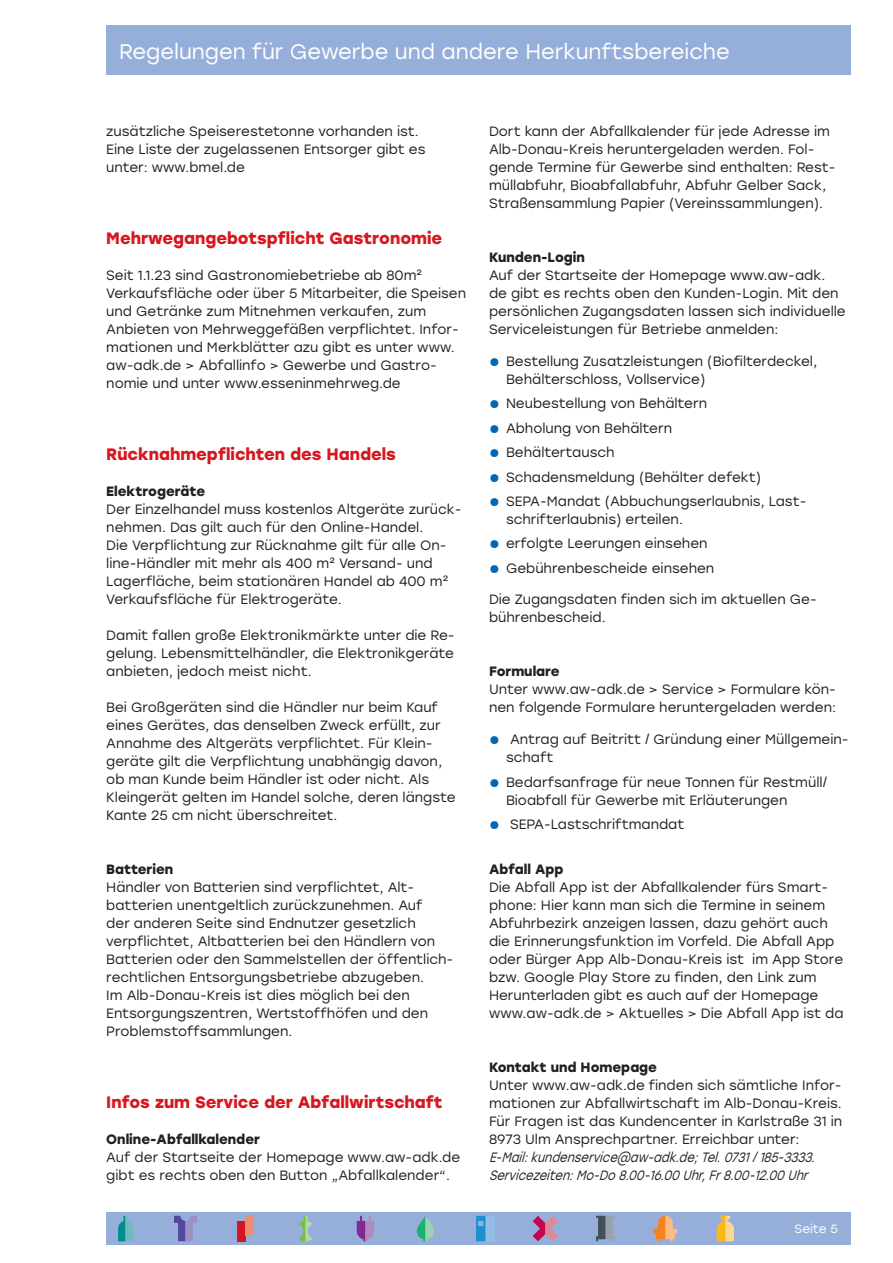
<style>
.page{position:relative;width:893px;height:1263px;background:#fff}
.page>*{position:absolute;margin:0;border:0;box-sizing:border-box;transform-origin:0 0}
.t1{font:21px "Stolzl";color:#fff}
.t2{font:700 16.5px "Stolzl";color:#d7171f}
.t3{font:13.5px/18px "Stolzl";color:#231f20}
.t4{font:italic 13.5px/18px "Stolzl";color:#231f20;scale:.85 1}
.t5{font:700 13.5px "Stolzl";color:#231f20}
.t6{font:12px "Stolzl";color:#fff}
.s1{color:#0166b3}
</style>
<div class="page">
<div style="left:106px;top:1212px;width:744px;height:33px;background:#96afda"></div>
<svg style="left:118px;top:1216px;width:15px;height:25px"></svg>
<svg style="left:174px;top:1216px;width:23px;height:25px"></svg>
<div style="left:237px;top:1221px;width:8px;height:20px;background:#d7171f"></div>
<div style="left:245px;top:1216px;width:9px;height:20px;background:#ea8f74"></div>
<svg style="left:298px;top:1216px;width:15px;height:25px"></svg>
<svg style="left:357px;top:1216px;width:17px;height:25px"></svg>
<svg style="left:417px;top:1216px;width:17px;height:25px"></svg>
<div style="left:485px;top:1216px;width:10px;height:25px;background:#93bde5"></div>
<svg style="left:476px;top:1216px;width:9px;height:25px"></svg>
<svg style="left:533px;top:1216px;width:25px;height:25px"></svg>
<svg style="left:596px;top:1216px;width:19px;height:25px"></svg>
<svg style="left:653px;top:1216px;width:25px;height:25px"></svg>
<svg style="left:717px;top:1216px;width:17px;height:25px"></svg>
<div style="left:106px;top:26px;width:744px;height:49px;background:#96afda"></div>
<h1 class="t1" style="left:119px;top:37px;width:612px">Regelungen für Gewerbe und andere Herkunftsbereiche</h1>
<p class="t3" style="left:106px;top:121px;width:321px">zusätzliche Speiserestetonne vorhanden ist.<br>Eine Liste der zugelassenen Entsorger gibt es unter: www.bmel.de</p>
<p class="t2" style="left:106px;top:226px;width:337px">Mehrwegangebotspflicht Gastronomie</p>
<p class="t3" style="left:106px;top:265px;width:361px">Seit 1.1.23 sind Gastronomiebetriebe ab 80m²<br>Verkaufsfläche oder über 5 Mitarbeiter, die Speisen und Getränke zum Mitnehmen verkaufen, zum Anbieten von Mehrweggefäßen verpflichtet. Infor&shy;mationen und Merkblätter azu gibt es unter www. aw-adk.de &gt; Abfallinfo &gt; Gewerbe und Gastro&shy;nomie und unter www.esseninmehrweg.de</p>
<p class="t2" style="left:106px;top:442px;width:291px">Rücknahmepflichten des Handels</p>
<p class="t5" style="left:106px;top:481px;width:100px">Elektrogeräte</p>
<p class="t3" style="left:106px;top:499px;width:357px">Der Einzelhandel muss kostenlos Altgeräte zurück&shy;nehmen. Das gilt auch für den Online-Handel.<br>Die Verpflichtung zur Rücknahme gilt für alle On&shy;line-Händler mit mehr als 400 m² Versand- und Lagerfläche, beim stationären Handel ab 400 m²<br>Verkaufsfläche für Elektrogeräte.</p>
<p class="t3" style="left:106px;top:625px;width:350px;text-align:justify">Damit fallen große Elektronikmärkte unter die Re&shy;gelung. Lebensmittelhändler, die Elektronikgeräte anbieten, jedoch meist nicht.</p>
<p class="t3" style="left:106px;top:697px;width:351px">Bei Großgeräten sind die Händler nur beim Kauf eines Gerätes, das denselben Zweck erfüllt, zur Annahme des Altgeräts verpflichtet. Für Klein&shy;geräte gilt die Verpflichtung unabhängig davon, ob man Kunde beim Händler ist oder nicht. Als Kleingerät gelten im Handel solche, deren längste Kante 25 cm nicht überschreitet.</p>
<p class="t5" style="left:106px;top:859px;width:68px">Batterien</p>
<p class="t3" style="left:106px;top:877px;width:349px">Händler von Batterien sind verpflichtet, Alt&shy;batterien unentgeltlich zurückzunehmen. Auf<br>der anderen Seite sind Endnutzer gesetzlich verpflichtet, Altbatterien bei den Händlern von Batterien oder den Sammelstellen der öffentlich&shy;rechtlichen Entsorgungsbetriebe abzugeben.<br>Im Alb-Donau-Kreis ist dies möglich bei den Entsorgungszentren, Wertstoffhöfen und den Problemstoffsammlungen.</p>
<p class="t2" style="left:106px;top:1090px;width:338px">Infos zum Service der Abfallwirtschaft</p>
<p class="t5" style="left:106px;top:1129px;width:155px">Online-Abfallkalender</p>
<p class="t3" style="left:106px;top:1147px;width:355px">Auf der Startseite der Homepage www.aw-adk.de gibt es rechts oben den Button „Abfallkalender“.</p>
<p class="t3" style="left:489px;top:121px;width:348px">Dort kann der Abfallkalender für jede Adresse im Alb-Donau-Kreis heruntergeladen werden. Fol&shy;gende Termine für Gewerbe sind enthalten: Rest&shy;müllabfuhr, Bioabfallabfuhr, Abfuhr Gelber Sack, Straßensammlung Papier (Vereinssammlungen).</p>
<p class="t5" style="left:489px;top:247px;width:97px">Kunden-Login</p>
<p class="t3" style="left:489px;top:265px;width:358px">Auf der Startseite der Homepage www.aw-adk. de gibt es rechts oben den Kunden-Login. Mit den persönlichen Zugangsdaten lassen sich individuelle Serviceleistungen für Betriebe anmelden:</p>
<p class="t3" style="left:506px;top:352px;width:313px;text-indent:-17px"><span class="s1">●</span> Bestellung Zusatzleistungen (Biofilterdeckel,<br>Behälterschloss, Vollservice)</p>
<p class="t3" style="left:489px;top:394px;width:220px"><span class="s1">●</span> Neubestellung von Behältern</p>
<p class="t3" style="left:489px;top:419px;width:185px"><span class="s1">●</span> Abholung von Behältern</p>
<p class="t3" style="left:489px;top:443px;width:127px"><span class="s1">●</span> Behältertausch</p>
<p class="t3" style="left:489px;top:467px;width:274px"><span class="s1">●</span> Schadensmeldung (Behälter defekt)</p>
<p class="t3" style="left:506px;top:492px;width:302px;text-indent:-17px"><span class="s1">●</span> SEPA-Mandat (Abbuchungserlaubnis, Last&shy;schrifterlaubnis) erteilen.</p>
<p class="t3" style="left:489px;top:534px;width:220px"><span class="s1">●</span> erfolgte Leerungen einsehen</p>
<p class="t3" style="left:489px;top:558px;width:227px"><span class="s1">●</span> Gebührenbescheide einsehen</p>
<p class="t3" style="left:489px;top:589px;width:329px">Die Zugangsdaten finden sich im aktuellen Ge&shy;bührenbescheid.</p>
<p class="t5" style="left:489px;top:661px;width:72px">Formulare</p>
<p class="t3" style="left:489px;top:679px;width:348px">Unter www.aw-adk.de &gt; Service &gt; Formulare kön&shy;nen folgende Formulare heruntergeladen werden:</p>
<p class="t3" style="left:506px;top:730px;width:344px;text-indent:-17px"><span class="s1">●</span> Antrag auf Beitritt / Gründung einer Müllgemein&shy;schaft</p>
<p class="t3" style="left:506px;top:772px;width:323px;text-indent:-17px"><span class="s1">●</span> Bedarfsanfrage für neue Tonnen für Restmüll/<br>Bioabfall für Gewerbe mit Erläuterungen</p>
<p class="t3" style="left:489px;top:815px;width:197px"><span class="s1">●</span> SEPA-Lastschriftmandat</p>
<p class="t5" style="left:489px;top:859px;width:76px">Abfall App</p>
<p class="t3" style="left:489px;top:877px;width:356px">Die Abfall App ist der Abfallkalender fürs Smart&shy;phone: Hier kann man sich die Termine in seinem Abfuhrbezirk anzeigen lassen, dazu gehört auch die Erinnerungsfunktion im Vorfeld. Die Abfall App oder Bürger App Alb-Donau-Kreis ist im App Store bzw. Google Play Store zu finden, den Link zum Herunterladen gibt es auch auf der Homepage www.aw-adk.de &gt; Aktuelles &gt; Die Abfall App ist da</p>
<p class="t5" style="left:489px;top:1057px;width:169px">Kontakt und Homepage</p>
<p class="t3" style="left:489px;top:1075px;width:355px;text-align:justify">Unter www.aw-adk.de finden sich sämtliche Infor&shy;mationen zur Abfallwirtschaft im Alb-Donau-Kreis.<br>Für Fragen ist das Kundencenter in Karlstraße 31 in 8973 Ulm Ansprechpartner. Erreichbar unter:</p>
<p class="t4" style="left:489px;top:1147px;width:390px">E-Mail:kundenservice@aw-adk.de;Tel.0731/185-3333.<br>Servicezeiten:Mo-Do8.00-16.00Uhr,Fr8.00-12.00Uhr</p>
<p class="t6" style="left:795px;top:1221px;width:45px">Seite 5</p>
</div>
